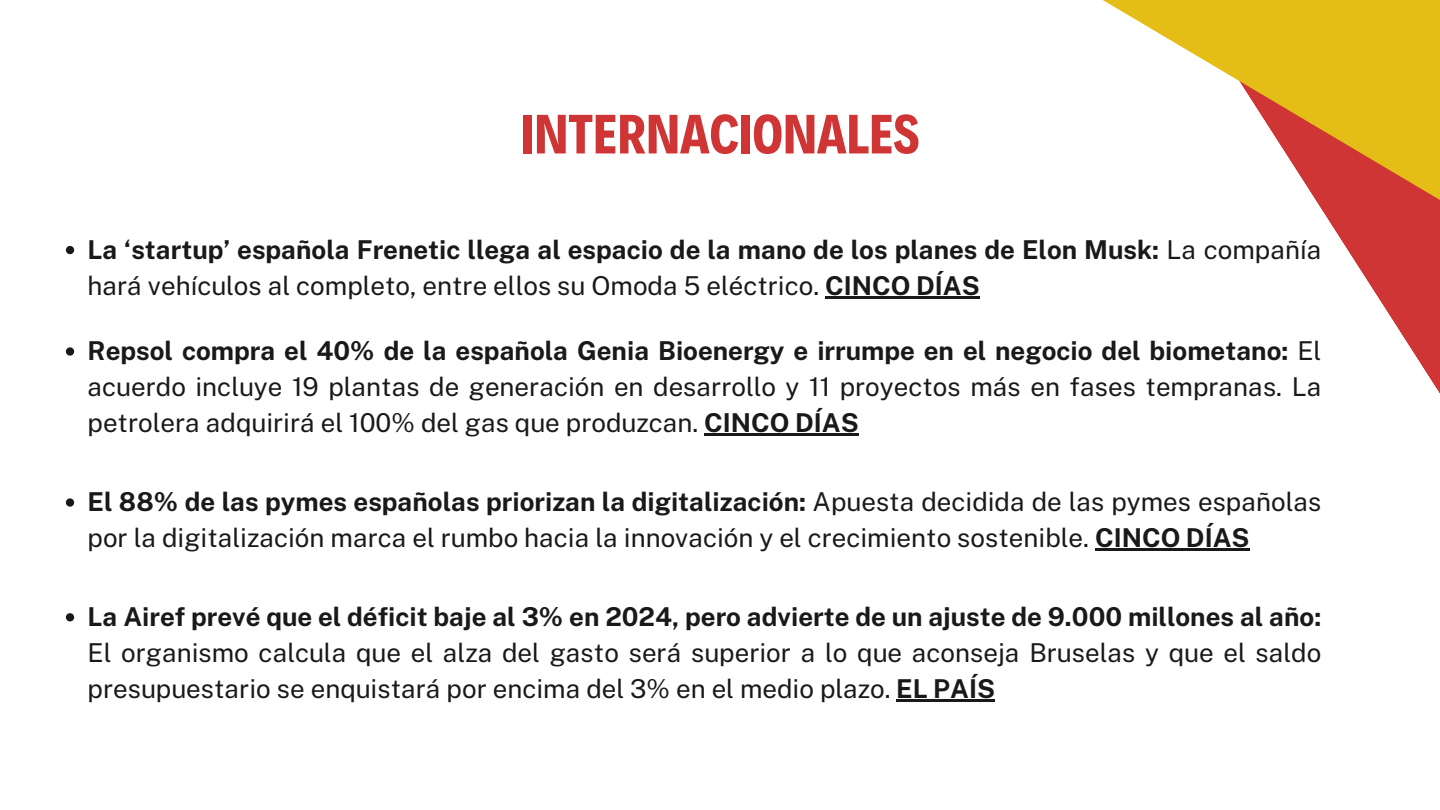
<style>
.page{position:relative;width:1440px;height:810px;background:#fff}
.page>*{position:absolute;margin:0;border:0;box-sizing:border-box;transform-origin:0 0}
.t1{font:700 56px "Decalotype";color:#cf3535}
.t2{font:26px/36px "Public Sans";color:#191919}
.t3{font:700 26px/36px "Public Sans";color:#191919}
.s1{font-weight:400}
.s2{font-weight:700}
</style>
<div class="page">
<svg style="left:1095px;top:250px;width:345px;height:299px"></svg>
<svg style="left:1103px;top:0;width:337px;height:250px"></svg>
<svg style="left:66px;top:246px;width:8px;height:8px"></svg>
<hr style="left:825px;top:296px;width:155px;height:2px;background:#191919">
<svg style="left:66px;top:347px;width:8px;height:9px"></svg>
<hr style="left:704px;top:434px;width:155px;height:2px;background:#191919">
<svg style="left:66px;top:498px;width:8px;height:9px"></svg>
<hr style="left:1095px;top:549px;width:155px;height:2px;background:#191919">
<svg style="left:66px;top:613px;width:8px;height:8px"></svg>
<hr style="left:896px;top:699px;width:99px;height:3px;background:#191919">
<h1 class="t1" style="left:521px;top:97px;width:400px">INTERNACIONALES</h1>
<p class="t3" style="left:88px;top:231px;width:1235px">La ‘startup’ española Frenetic llega al espacio de la mano de los planes de Elon Musk: <span class="s1">La compañía hará vehículos al completo, entre ellos su Omoda 5 eléctrico.</span> CINCO DÍAS</p>
<p class="t2" style="left:88px;top:333px;width:1235px;text-align:justify"><span class="s2">Repsol compra el 40% de la española Genia Bioenergy e irrumpe en el negocio del biometano:</span> El acuerdo incluye 19 plantas de generación en desarrollo y 11 proyectos más en fases tempranas. La petrolera adquirirá el 100% del gas que produzcan. <span class="s2">CINCO DÍAS</span></p>
<p class="t2" style="left:88px;top:484px;width:1235px"><span class="s2">El 88% de las pymes españolas priorizan la digitalización:</span> Apuesta decidida de las pymes españolas por la digitalización marca el rumbo hacia la innovación y el crecimiento sostenible. <span class="s2">CINCO DÍAS</span></p>
<p class="t3" style="left:88px;top:599px;width:1235px">La Airef prevé que el déficit baje al 3% en 2024, pero advierte de un ajuste de 9.000 millones al año:</p>
<p class="t2" style="left:88px;top:635px;width:1235px">El organismo calcula que el alza del gasto será superior a lo que aconseja Bruselas y que el saldo presupuestario se enquistará por encima del 3% en el medio plazo. <span class="s2">EL PAÍS</span></p>
</div>
